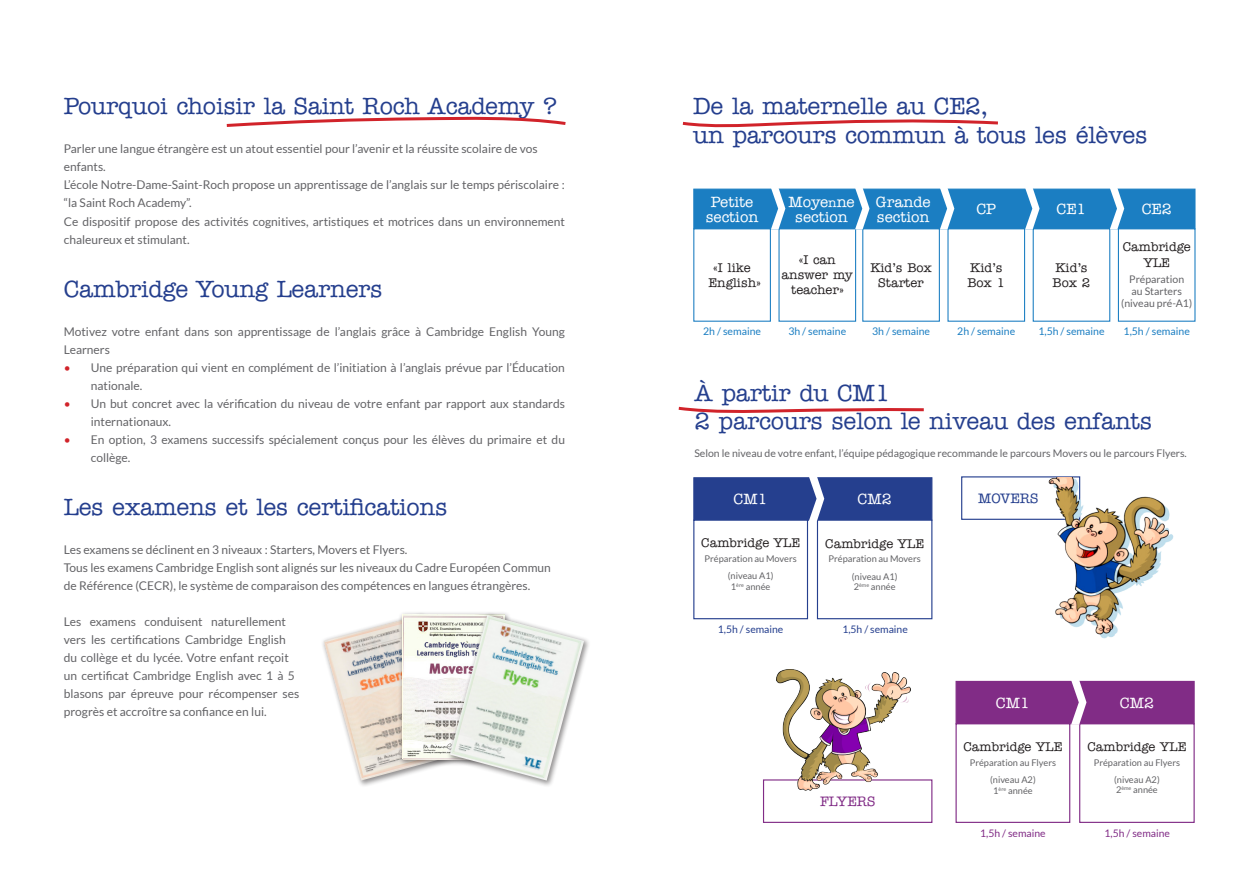
<style>
.page{position:relative;width:1259px;height:893px;background:#fff}
.page>*{position:absolute;margin:0;border:0;box-sizing:border-box;transform-origin:0 0}
.t1{font:500 23.7px "American Typewriter ITC Pro";letter-spacing:-.01em;color:#253f8e}
.t2{font:500 15px/15px "American Typewriter ITC Pro";color:#fff;text-align:center}
.t3{font:500 13.8px "American Typewriter ITC Pro";color:#812c86}
.t4{font:500 13.8px "American Typewriter ITC Pro";color:#253f8e}
.t5{font:500 12.75px/15px "American Typewriter ITC Pro";color:#231f20;text-align:center}
.t6{font:12px/18px "Lato";color:#636366}
.t7{font:10.5px/12px "Lato";color:#636366}
.t8{font:10.5px "Lato";color:#1b7ec2}
.t9{font:10.35px "Lato";color:#253f8e}
.t10{font:10.35px "Lato";color:#812c86}
.t11{font:9.15px "Lato";color:#636366}
.s1{color:#d1232a}
.s2{font-size:12.75px}
</style>
<div class="page">
<div style="left:763px;top:779px;width:169px;height:44px;border:1px solid #812c86"></div>
<div style="left:693px;top:520px;width:115px;height:99px;border:1px solid #253f8e"></div>
<div style="left:817px;top:520px;width:115px;height:99px;border:1px solid #253f8e"></div>
<svg style="left:693px;top:477px;width:240px;height:44px;background:#2e4792"></svg>
<div style="left:955px;top:723px;width:115px;height:100px;border:1px solid #812c86"></div>
<div style="left:1079px;top:723px;width:115px;height:100px;border:1px solid #812c86"></div>
<svg style="left:955px;top:680px;width:240px;height:45px;background:#893a8e"></svg>
<svg style="left:226px;top:116px;width:340px;height:11px"></svg>
<svg style="left:682px;top:119px;width:316px;height:8px"></svg>
<svg style="left:678px;top:406px;width:246px;height:7px"></svg>
<svg style="left:961px;top:476px;width:119px;height:44px"></svg>
<div style="left:693px;top:228px;width:78px;height:94px;border:1px solid #1b7ec2"></div>
<div style="left:862px;top:228px;width:78px;height:94px;border:1px solid #1b7ec2"></div>
<div style="left:1032px;top:228px;width:78px;height:94px;border:1px solid #1b7ec2"></div>
<div style="left:778px;top:228px;width:78px;height:94px;border:1px solid #1b7ec2"></div>
<div style="left:947px;top:228px;width:78px;height:94px;border:1px solid #1b7ec2"></div>
<div style="left:1118px;top:228px;width:77px;height:94px;border:1px solid #1b7ec2"></div>
<svg style="left:693px;top:188px;width:503px;height:42px;background:#328bc8"></svg>
<div style="left:320px;top:612px;width:145px;height:175px;background:#231f20;opacity:.5"></div>
<img style="left:324px;top:615px;width:123px;height:165px">
<div style="left:398px;top:611px;width:114px;height:156px;background:#231f20;opacity:.5"></div>
<img style="left:404px;top:615px;width:43px;height:144px">
<div style="left:447px;top:612px;width:144px;height:175px;background:#231f20;opacity:.5"></div>
<img style="left:450px;top:615px;width:134px;height:165px">
<img style="left:1047px;top:477px;width:126px;height:161px">
<img style="left:777px;top:670px;width:133px;height:121px">
<p class="t1" style="left:64px;top:91px;width:495px">Pourquoi choisir la Saint Roch Academy ?</p>
<p class="t6" style="left:64px;top:140px;width:475px">Parler une langue étrangère est un atout essentiel pour l’avenir et la réussite scolaire de vos enfants.</p>
<p class="t6" style="left:64px;top:176px;width:503px">L’école Notre-Dame-Saint-Roch propose un apprentissage de l’anglais sur le temps périscolaire : “la Saint Roch Academy”.</p>
<p class="t6" style="left:64px;top:212px;width:503px">Ce dispositif propose des activités cognitives, artistiques et motrices dans un environnement chaleureux et stimulant.</p>
<p class="t1" style="left:64px;top:274px;width:320px">Cambridge Young Learners</p>
<p class="t6" style="left:64px;top:322px;width:502px">Motivez votre enfant dans son apprentissage de l’anglais grâce à Cambridge English Young<br>Learners</p>
<p class="t6" style="left:91px;top:358px;width:475px;text-indent:-27px"><span class="s1">•</span> Une préparation qui vient en complément de l’initiation à l’anglais prévue par l’Éducation nationale.</p>
<p class="t6" style="left:91px;top:394px;width:476px;text-indent:-27px"><span class="s1">•</span> Un but concret avec la vérification du niveau de votre enfant par rapport aux standards internationaux.</p>
<p class="t6" style="left:91px;top:430px;width:476px;text-indent:-27px"><span class="s1">•</span> En option, 3 examens successifs spécialement conçus pour les élèves du primaire et du collège.</p>
<p class="t1" style="left:64px;top:492px;width:385px">Les examens et les certifications</p>
<p class="t6" style="left:64px;top:541px;width:345px">Les examens se déclinent en 3 niveaux : Starters, Movers et Flyers.</p>
<p class="t6" style="left:64px;top:559px;width:488px">Tous les examens Cambridge English sont alignés sur les niveaux du Cadre Européen Commun de Référence (CECR), le système de comparaison des compétences en langues étrangères.</p>
<p class="t6" style="left:64px;top:613px;width:237px">Les examens conduisent naturellement vers les certifications Cambridge English du collège et du lycée. Votre enfant reçoit un certificat Cambridge English avec 1 à 5 blasons par épreuve pour récompenser ses progrès et accroître sa confiance en lui.</p>
<p class="t1" style="left:693px;top:91px;width:297px">De la maternelle au CE2,</p>
<p class="t1" style="left:693px;top:120px;width:456px">un parcours commun à tous les élèves</p>
<p class="t2" style="left:706px;top:195px;width:54px">Petite section</p>
<p class="t2" style="left:876px;top:194px;width:56px;text-align:left">Grande section</p>
<p class="t2" style="left:1056px;top:201px;width:31px">CE1</p>
<p class="t2" style="left:788px;top:194px;width:68px">Moye<span class="s2">n</span>ne section</p>
<p class="t2" style="left:976px;top:201px;width:21px">CP</p>
<p class="t2" style="left:1141px;top:201px;width:32px">CE2</p>
<p class="t5" style="left:781px;top:253px;width:73px">«I can answer my teacher»</p>
<p class="t5" style="left:967px;top:260px;width:39px;text-align:left">Kid’s<br>Box 1</p>
<p class="t5" style="left:708px;top:260px;width:53px">«I like<br>English»</p>
<p class="t5" style="left:870px;top:260px;width:63px">Kid’s Box<br>Starter</p>
<p class="t5" style="left:1052px;top:260px;width:39px;text-align:left">Kid’s<br>Box 2</p>
<p class="t5" style="left:1122px;top:239px;width:69px">Cambridge</p>
<p class="t5" style="left:1143px;top:255px;width:28px">YLE</p>
<p class="t7" style="left:1129px;top:273px;width:56px">Préparation au Starters</p>
<p class="t7" style="left:1121px;top:298px;width:72px">(niveau pré-A1)</p>
<p class="t8" style="left:703px;top:326px;width:59px">2h / semaine</p>
<p class="t8" style="left:788px;top:326px;width:59px">3h / semaine</p>
<p class="t8" style="left:872px;top:326px;width:59px">3h / semaine</p>
<p class="t8" style="left:957px;top:326px;width:59px">2h / semaine</p>
<p class="t8" style="left:1038px;top:326px;width:68px">1,5h / semaine</p>
<p class="t8" style="left:1123px;top:326px;width:68px">1,5h / semaine</p>
<p class="t1" style="left:694px;top:378px;width:198px">À partir du CM1</p>
<p class="t1" style="left:694px;top:407px;width:459px">2 parcours selon le niveau des enfants</p>
<p class="t7" style="left:694px;top:447px;width:494px">Selon le niveau de votre enfant, l’équipe pédagogique recommande le parcours Movers ou le parcours Flyers.</p>
<p class="t2" style="left:733px;top:491px;width:36px">CM1</p>
<p class="t5" style="left:701px;top:536px;width:100px">Cambridge YLE</p>
<p class="t11" style="left:704px;top:554px;width:94px">Préparation au Movers</p>
<p class="t11" style="left:728px;top:571px;width:47px">(niveau A1)</p>
<p class="t11" style="left:731px;top:581px;width:41px">1<sup>ère</sup> année</p>
<p class="t2" style="left:857px;top:491px;width:36px">CM2</p>
<p class="t5" style="left:825px;top:536px;width:100px">Cambridge YLE</p>
<p class="t11" style="left:828px;top:554px;width:94px">Préparation au Movers</p>
<p class="t11" style="left:852px;top:571px;width:47px">(niveau A1)</p>
<p class="t11" style="left:854px;top:582px;width:43px">2<sup>ème</sup> année</p>
<p class="t9" style="left:718px;top:624px;width:67px">1,5h / semaine</p>
<p class="t9" style="left:842px;top:624px;width:67px">1,5h / semaine</p>
<p class="t3" style="left:820px;top:793px;width:57px">FLYERS</p>
<p class="t4" style="left:978px;top:490px;width:62px">MOVERS</p>
<p class="t2" style="left:996px;top:695px;width:36px">CM1</p>
<p class="t2" style="left:1119px;top:695px;width:36px">CM2</p>
<p class="t5" style="left:963px;top:739px;width:100px">Cambridge YLE</p>
<p class="t11" style="left:969px;top:758px;width:88px">Préparation au Flyers</p>
<p class="t11" style="left:990px;top:775px;width:47px">(niveau A2)</p>
<p class="t11" style="left:993px;top:785px;width:41px">1<sup>ère</sup> année</p>
<p class="t5" style="left:1087px;top:739px;width:100px">Cambridge YLE</p>
<p class="t11" style="left:1093px;top:757px;width:88px">Préparation au Flyers</p>
<p class="t11" style="left:1114px;top:774px;width:47px">(niveau A2)</p>
<p class="t11" style="left:1116px;top:785px;width:43px">2<sup>ème</sup> année</p>
<p class="t10" style="left:980px;top:827px;width:67px">1,5h / semaine</p>
<p class="t10" style="left:1104px;top:827px;width:67px">1,5h / semaine</p>
</div>
